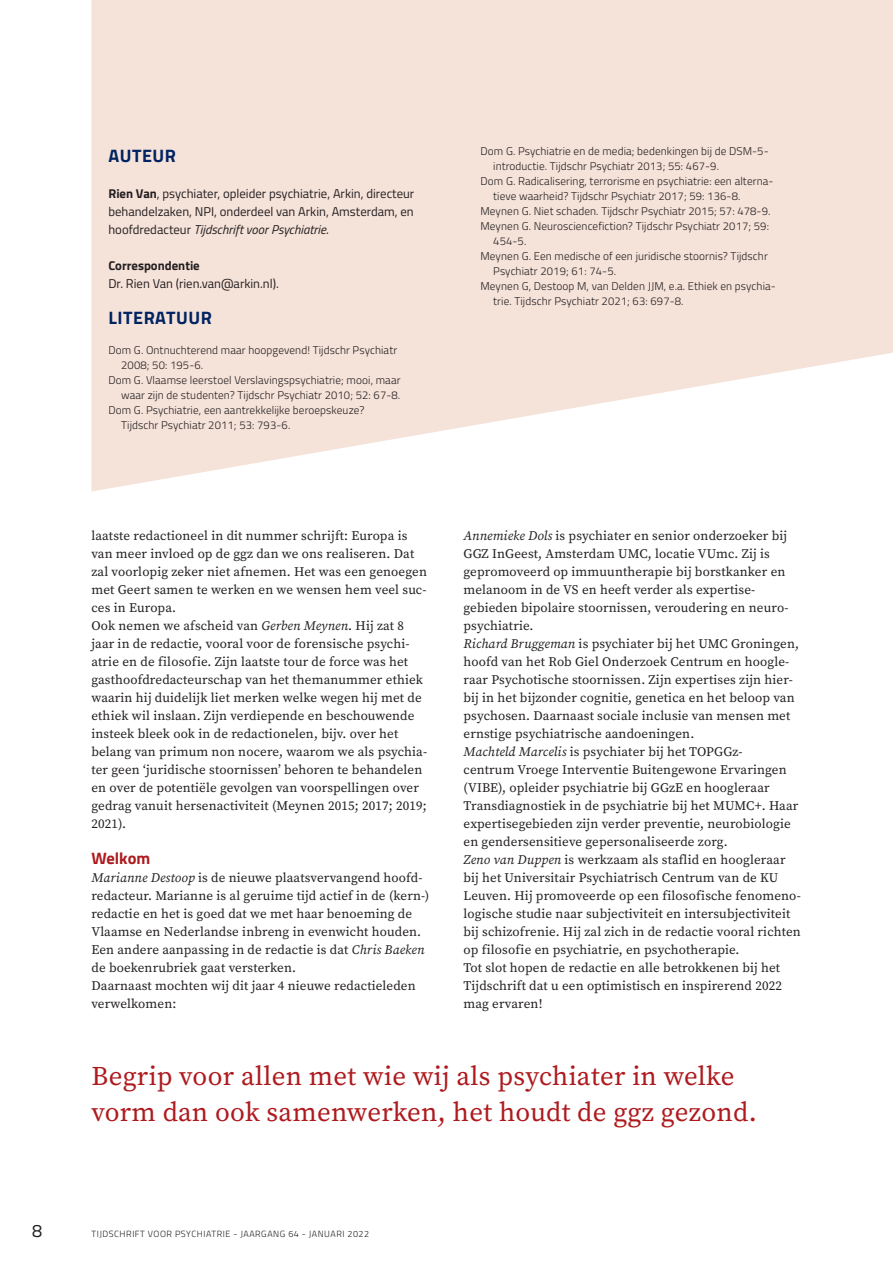
<style>
.page{position:relative;width:893px;height:1263px;background:#fff}
.page>*{position:absolute;margin:0;border:0;box-sizing:border-box;transform-origin:0 0}
.standaard{font:27px/36px "Source Serif Variable";letter-spacing:.01em;color:#ae1a1e}
.k1{font:700 18px "Titillium Web";letter-spacing:.03em;color:#002361}
.t1{font:18px "Titillium Web";color:#231f20}
.k2{font:700 16.5px "Titillium Web";color:#ae1a1e}
.standaard-2{font:13.2px/18px "Source Serif Variable";letter-spacing:.01em;color:#231f20}
.auteurs{font:12.75px/18px "Titillium Web";color:#231f20;text-align:justify}
.auteurs-2{font:700 12.75px "Titillium Web";color:#231f20}
.lit{font:300 11.25px/15px "Titillium Web";letter-spacing:.01em;color:#231f20}
.t2{font:300 9px "Titillium Web";letter-spacing:.06em;color:#231f20}
.s1{font-weight:700}
.s2{font-style:italic}
</style>
<div class="page">
<svg style="left:91px;top:0;width:802px;height:491px;background:#f6e6de"></svg>
<p class="k1" style="left:109px;top:142px;width:69px">AUTEUR</p>
<p class="auteurs" style="left:108px;top:184px;width:307px"><span class="s1">Rien Van</span>, psychiater, opleider psychiatrie, Arkin, directeur behandelzaken, NPI, onderdeel van Arkin, Amsterdam, en hoofdredacteur <span class="s2">Tijdschrift voor Psychiatrie</span>.</p>
<p class="auteurs-2" style="left:108px;top:256px;width:93px">Correspondentie</p>
<p class="auteurs" style="left:108px;top:274px;width:172px">Dr. Rien Van (rien.van@arkin.nl).</p>
<p class="k1" style="left:109px;top:304px;width:105px">LITERATUUR</p>
<p class="lit" style="left:121px;top:342px;width:277px;text-indent:-13px">Dom G. Ontnuchterend maar hoopgevend! Tijdschr Psychiatr<br>2008; 50: 195-6.</p>
<p class="lit" style="left:108px;top:372px;width:294px;text-align:right">Dom G. Vlaamse leerstoel Verslavingspsychiatrie; mooi, maar waar zijn de studenten? Tijdschr Psychiatr 2010; 52: 67-8.</p>
<p class="lit" style="left:121px;top:402px;width:245px;text-indent:-13px">Dom G. Psychiatrie, een aantrekkelijke beroepskeuze?<br>Tijdschr Psychiatr 2011; 53: 793-6.</p>
<p class="lit" style="left:493px;top:143px;width:277px;text-indent:-13px">Dom G. Psychiatrie en de media; bedenkingen bij de DSM-5- introductie. Tijdschr Psychiatr 2013; 55: 467-9.</p>
<p class="lit" style="left:493px;top:173px;width:282px;text-indent:-13px">Dom G. Radicalisering, terrorisme en psychiatrie: een alterna&shy;tieve waarheid? Tijdschr Psychiatr 2017; 59: 136-8.</p>
<p class="lit" style="left:480px;top:203px;width:291px">Meynen G. Niet schaden. Tijdschr Psychiatr 2015; 57: 478-9.</p>
<p class="lit" style="left:493px;top:218px;width:277px;text-indent:-13px">Meynen G. Neurosciencefiction? Tijdschr Psychiatr 2017; 59:<br>454-5.</p>
<p class="lit" style="left:493px;top:248px;width:276px;text-indent:-13px">Meynen G. Een medische of een juridische stoornis? Tijdschr<br>Psychiatr 2019; 61: 74-5.</p>
<p class="lit" style="left:493px;top:278px;width:284px;text-indent:-13px">Meynen G, Destoop M, van Delden JJM, e.a. Ethiek en psychia&shy;trie. Tijdschr Psychiatr 2021; 63: 697-8.</p>
<p class="standaard-2" style="left:91px;top:527px;width:337px">laatste redactioneel in dit nummer schrijft: Europa is van meer invloed op de ggz dan we ons realiseren. Dat zal voorlopig zeker niet afnemen. Het was een genoegen met Geert samen te werken en we wensen hem veel suc&shy;ces in Europa.</p>
<p class="standaard-2" style="left:91px;top:617px;width:337px">Ook nemen we afscheid van <span class="s2">Gerben Meynen</span>. Hij zat 8 jaar in de redactie, vooral voor de forensische psychi&shy;atrie en de filosofie. Zijn laatste tour de force was het gasthoofdredacteurschap van het themanummer ethiek waarin hij duidelijk liet merken welke wegen hij met de ethiek wil inslaan. Zijn verdiepende en beschouwende insteek bleek ook in de redactionelen, bijv. over het belang van primum non nocere, waarom we als psychia&shy;ter geen ‘juridische stoornissen’ behoren te behandelen en over de potentiële gevolgen van voorspellingen over gedrag vanuit hersenactiviteit (Meynen 2015; 2017; 2019; 2021).</p>
<p class="k2" style="left:91px;top:846px;width:60px">Welkom</p>
<p class="standaard-2" style="left:91px;top:869px;width:339px"><span class="s2">Marianne Destoop</span> is de nieuwe plaatsvervangend hoofd&shy;redacteur. Marianne is al geruime tijd actief in de (kern-) redactie en het is goed dat we met haar benoeming de Vlaamse en Nederlandse inbreng in evenwicht houden.<br>Een andere aanpassing in de redactie is dat <span class="s2">Chris Baeken </span>de boekenrubriek gaat versterken.</p>
<p class="standaard-2" style="left:91px;top:977px;width:326px">Daarnaast mochten wij dit jaar 4 nieuwe redactieleden verwelkomen:</p>
<p class="standaard-2" style="left:463px;top:527px;width:327px"><span class="s2">Annemieke Dols</span> is psychiater en senior onderzoeker bij GGZ InGeest, Amsterdam UMC, locatie VUmc. Zij is gepromoveerd op immuuntherapie bij borstkanker en melanoom in de VS en heeft verder als expertise&shy;gebieden bipolaire stoornissen, veroudering en neuro&shy;psychiatrie.</p>
<p class="standaard-2" style="left:463px;top:635px;width:337px"><span class="s2">Richard Bruggeman</span> is psychiater bij het UMC Groningen, hoofd van het Rob Giel Onderzoek Centrum en hoogle&shy;raar Psychotische stoornissen. Zijn expertises zijn hier&shy;bij in het bijzonder cognitie, genetica en het beloop van psychosen. Daarnaast sociale inclusie van mensen met ernstige psychiatrische aandoeningen.</p>
<p class="standaard-2" style="left:463px;top:743px;width:336px"><span class="s2">Machteld Marcelis</span> is psychiater bij het TOPGGz-<br>centrum Vroege Interventie Buitengewone Ervaringen (VIBE), opleider psychiatrie bij GGzE en hoogleraar Transdiagnostiek in de psychiatrie bij het MUMC+. Haar expertisegebieden zijn verder preventie, neurobiologie en gendersensitieve gepersonaliseerde zorg.</p>
<p class="standaard-2" style="left:463px;top:851px;width:339px"><span class="s2">Zeno van Duppen</span> is werkzaam als staflid en hoogleraar bij het Universitair Psychiatrisch Centrum van de KU Leuven. Hij promoveerde op een filosofische fenomeno&shy;logische studie naar subjectiviteit en intersubjectiviteit bij schizofrenie. Hij zal zich in de redactie vooral richten op filosofie en psychiatrie, en psychotherapie.</p>
<p class="standaard-2" style="left:463px;top:959px;width:320px">Tot slot hopen de redactie en alle betrokkenen bij het<br>Tijdschrift dat u een optimistisch en inspirerend 2022 mag ervaren!</p>
<p class="standaard" style="left:91px;top:1058px;width:667px">Begrip voor allen met wie wij als psychiater in welke vorm dan ook samenwerken, het houdt de ggz gezond.</p>
<h2 class="t1" style="left:32px;top:1218px;width:12px">8</h2>
<p class="t2" style="left:91px;top:1228px;width:279px">TIJDSCHRIFT VOOR PSYCHIATRIE - JAARGANG 64 - JANUARI 2022</p>
</div>
